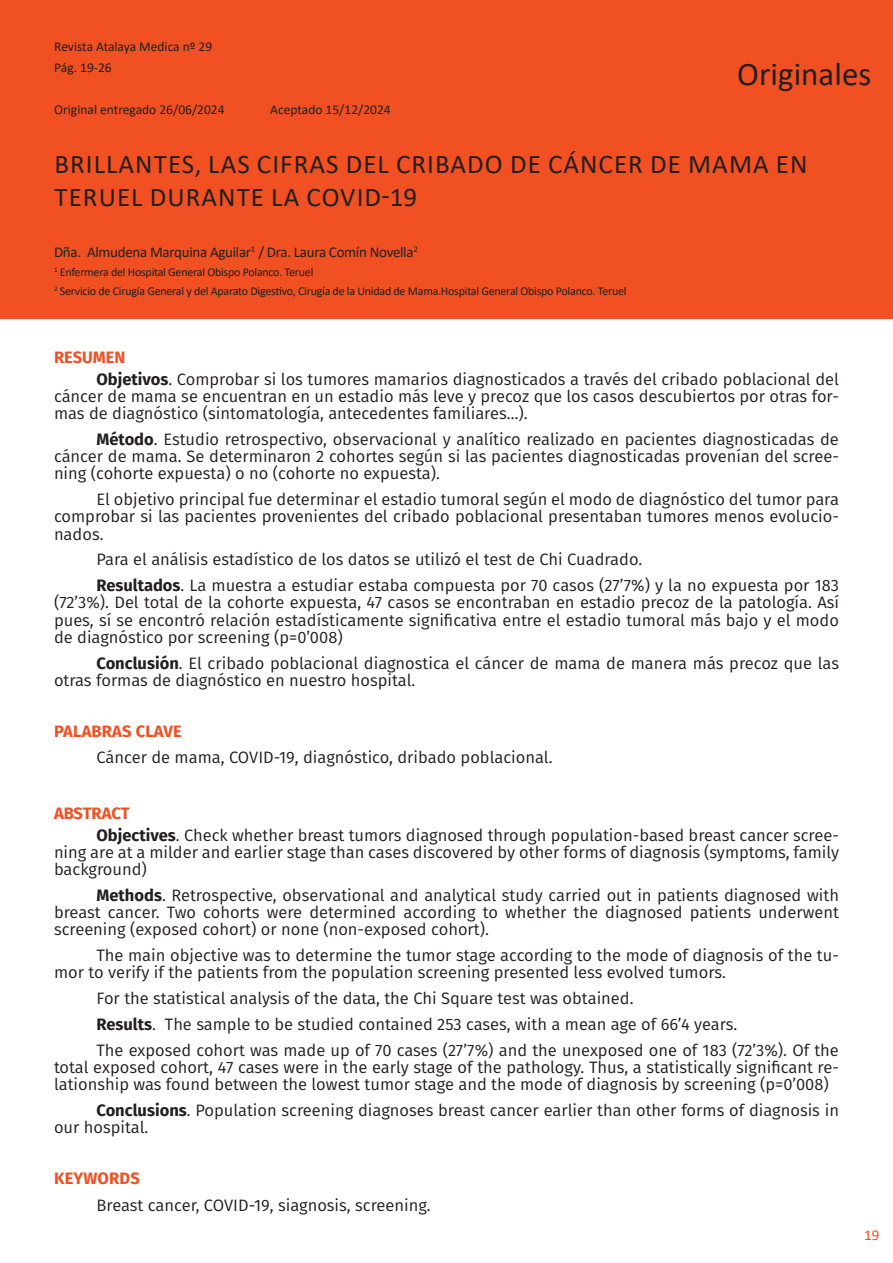
<style>
.page{position:relative;width:893px;height:1263px;background:#fff}
.page>*{position:absolute;margin:0;border:0;box-sizing:border-box;transform-origin:0 0}
.t1{font:33px "Calibri";color:#231f20}
.Encabezado_articulos{font:27px/32.4px "Calibri";letter-spacing:.04em;color:#231f20}
.Texto{font:16.5px/17.2px "Fira Sans";color:#231f20;text-align:justify}
.encabezado{font:700 16.5px "Fira Sans";letter-spacing:.01em;color:#f05022}
.Encabezado_articulos-2{font:700 16.5px "Fira Sans";color:#f05022}
.Encabezado_articulos-3{font:15px "Calibri";letter-spacing:-.02em;color:#231f20}
.t2{font:15px "Calibri";color:#f05022}
.t3{font:13.5px "Calibri";color:#231f20}
.Encabezado_articulos-4{font:12px "Calibri";letter-spacing:-.02em;color:#231f20}
.s1{font-weight:700}
</style>
<div class="page">
<div style="left:0;top:0;width:893px;height:319px;background:#f05022"></div>
<p class="t3" style="left:54px;top:37px;width:160px">Revista Atalaya Medica nº 29</p>
<p class="t3" style="left:54px;top:58px;width:59px">Pág. 19-26</p>
<p class="t3" style="left:54px;top:100px;width:172px">Original entregado 26/06/2024</p>
<p class="t3" style="left:270px;top:100px;width:122px">Aceptado 15/12/2024</p>
<h1 class="t1" style="left:737px;top:51px;width:136px">Originales</h1>
<p class="Encabezado_articulos" style="left:55px;top:147px;width:755px">BRILLANTES, LAS CIFRAS DEL CRIBADO DE CÁNCER DE MAMA EN<br>TERUEL DURANTE LA COVID-19</p>
<p class="Encabezado_articulos-3" style="left:54px;top:242px;width:365px">Dña. Almudena Marquina Aguilar<sup>1</sup> / Dra. Laura Comín Novella<sup>2</sup></p>
<p class="Encabezado_articulos-4" style="left:54px;top:264px;width:261px"><sup>1</sup> Enfermera del Hospital General Obispo Polanco. Teruel</p>
<p class="Encabezado_articulos-4" style="left:54px;top:282px;width:574px"><sup>2</sup> Servicio de Cirugía General y del Aparato Digestivo, Cirugía de la Unidad de Mama.Hospital General Obispo Polanco. Teruel</p>
<p class="Encabezado_articulos-2" style="left:54px;top:343px;width:73px">RESUMEN</p>
<p class="Texto" style="left:54px;top:370px;width:786px;text-indent:43px"><span class="s1">Objetivos</span>. Comprobar si los tumores mamarios diagnosticados a través del cribado poblacional del cáncer de mama se encuentran en un estadio más leve y precoz que los casos descubiertos por otras for&shy;mas de diagnóstico (sintomatología, antecedentes familiares…).</p>
<p class="Texto" style="left:54px;top:430px;width:786px;text-indent:43px"><span class="s1">Método</span>. Estudio retrospectivo, observacional y analítico realizado en pacientes diagnosticadas de cáncer de mama. Se determinaron 2 cohortes según si las pacientes diagnosticadas provenían del scree&shy;ning (cohorte expuesta) o no (cohorte no expuesta).</p>
<p class="Texto" style="left:54px;top:490px;width:786px;text-indent:43px">El objetivo principal fue determinar el estadio tumoral según el modo de diagnóstico del tumor para comprobar si las pacientes provenientes del cribado poblacional presentaban tumores menos evolucio&shy;nados.</p>
<p class="Texto" style="left:97px;top:551px;width:547px">Para el análisis estadístico de los datos se utilizó el test de Chi Cuadrado.</p>
<p class="Texto" style="left:54px;top:576px;width:787px;text-indent:43px"><span class="s1">Resultados</span>. La muestra a estudiar estaba compuesta por 70 casos (27’7%) y la no expuesta por 183 (72’3%). Del total de la cohorte expuesta, 47 casos se encontraban en estadio precoz de la patología. Así pues, sí se encontró relación estadísticamente significativa entre el estadio tumoral más bajo y el modo de diagnóstico por screening (p=0’008)</p>
<p class="Texto" style="left:54px;top:654px;width:786px;text-indent:43px"><span class="s1">Conclusión</span>. El cribado poblacional diagnostica el cáncer de mama de manera más precoz que las otras formas de diagnóstico en nuestro hospital.</p>
<p class="encabezado" style="left:54px;top:717px;width:129px">PALABRAS CLAVE</p>
<p class="Texto" style="left:97px;top:748px;width:457px">Cáncer de mama, COVID-19, diagnóstico, dribado poblacional.</p>
<p class="Encabezado_articulos-2" style="left:54px;top:799px;width:77px">ABSTRACT</p>
<p class="Texto" style="left:54px;top:826px;width:787px;text-indent:43px"><span class="s1">Objectives</span>. Check whether breast tumors diagnosed through population-based breast cancer scree&shy;ning are at a milder and earlier stage than cases discovered by other forms of diagnosis (symptoms, family background)</p>
<p class="Texto" style="left:54px;top:886px;width:786px;text-indent:43px"><span class="s1">Methods</span>. Retrospective, observational and analytical study carried out in patients diagnosed with breast cancer. Two cohorts were determined according to whether the diagnosed patients underwent screening (exposed cohort) or none (non-exposed cohort).</p>
<p class="Texto" style="left:54px;top:946px;width:786px;text-indent:43px">The main objective was to determine the tumor stage according to the mode of diagnosis of the tu&shy;mor to verify if the patients from the population screening presented less evolved tumors.</p>
<p class="Texto" style="left:97px;top:989px;width:538px">For the statistical analysis of the data, the Chi Square test was obtained.</p>
<p class="Texto" style="left:97px;top:1015px;width:642px"><span class="s1">Results</span>. The sample to be studied contained 253 cases, with a mean age of 66’4 years.</p>
<p class="Texto" style="left:54px;top:1041px;width:786px;text-indent:43px">The exposed cohort was made up of 70 cases (27’7%) and the unexposed one of 183 (72’3%). Of the total exposed cohort, 47 cases were in the early stage of the pathology. Thus, a statistically significant re&shy;lationship was found between the lowest tumor stage and the mode of diagnosis by screening (p=0’008)</p>
<p class="Texto" style="left:54px;top:1101px;width:786px;text-indent:43px"><span class="s1">Conclusions</span>. Population screening diagnoses breast cancer earlier than other forms of diagnosis in our hospital.</p>
<p class="encabezado" style="left:54px;top:1164px;width:87px">KEYWORDS</p>
<p class="Texto" style="left:97px;top:1196px;width:336px">Breast cancer, COVID-19, siagnosis, screening.</p>
<p class="t2" style="left:864px;top:1224px;width:17px">19</p>
</div>
